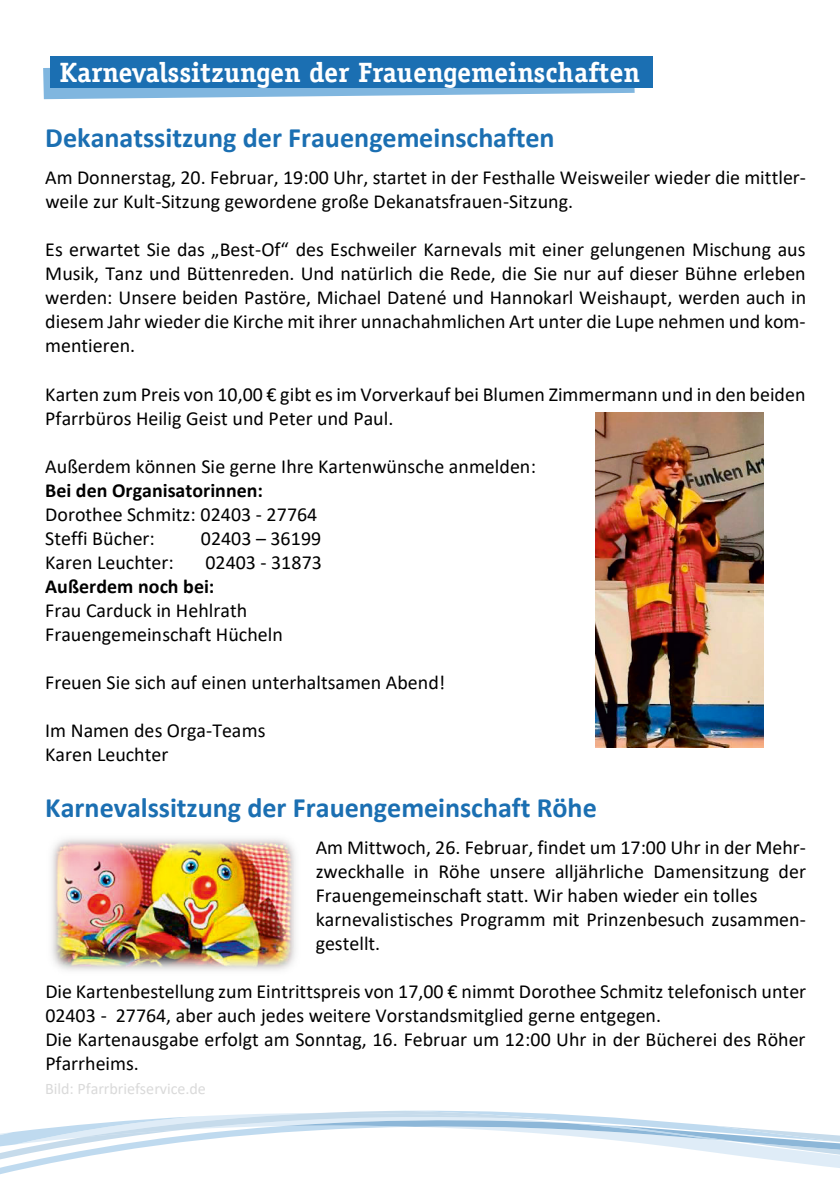
<style>
.page{position:relative;width:840px;height:1191px;background:#fff}
.page>*{position:absolute;margin:0;border:0;box-sizing:border-box;transform-origin:0 0}
.t1{font:700 28px "Calibri";color:#1b6fb2}
.t2{font:700 28px "Officina Serif";color:#fff}
.t3{font:20px/24px "Calibri";color:#000}
.t4{font:700 20px "Calibri";color:#000}
.t5{font:16px "Calibri";letter-spacing:-.005em;color:#dadada}
</style>
<div class="page">
<svg style="left:199px;top:1113px;width:84px;height:10px"></svg>
<svg style="left:102px;top:1116px;width:97px;height:7px"></svg>
<svg style="left:0;top:1123px;width:283px;height:51px"></svg>
<svg style="left:283px;top:1110px;width:556px;height:58px"></svg>
<img style="left:51px;top:838px;width:245px;height:133px">
<img style="left:595px;top:413px;width:168px;height:334px">
<svg style="left:43px;top:68px;width:591px;height:31px"></svg>
<div style="left:50px;top:57px;width:602px;height:31px;background:#1b6fb2"></div>
<h1 class="t2" style="left:59px;top:55px;width:581px">Karnevalssitzungen der Frauengemeinschaften</h1>
<h1 class="t1" style="left:45px;top:118px;width:510px">Dekanatssitzung der Frauengemeinschaften</h1>
<p class="t3" style="left:45px;top:165px;width:761px">Am Donnerstag, 20. Februar, 19:00 Uhr, startet in der Festhalle Weisweiler wieder die mittler&shy;weile zur Kult-Sitzung gewordene große Dekanatsfrauen-Sitzung.</p>
<p class="t3" style="left:45px;top:237px;width:762px;text-align:justify">Es erwartet Sie das „Best-Of“ des Eschweiler Karnevals mit einer gelungenen Mischung aus Musik, Tanz und Büttenreden. Und natürlich die Rede, die Sie nur auf dieser Bühne erleben werden: Unsere beiden Pastöre, Michael Datené und Hannokarl Weishaupt, werden auch in diesem Jahr wieder die Kirche mit ihrer unnachahmlichen Art unter die Lupe nehmen und kom&shy;mentieren.</p>
<p class="t3" style="left:45px;top:381px;width:761px">Karten zum Preis von 10,00 € gibt es im Vorverkauf bei Blumen Zimmermann und in den beiden<br>Pfarrbüros Heilig Geist und Peter und Paul.</p>
<p class="t3" style="left:45px;top:453px;width:492px">Außerdem können Sie gerne Ihre Kartenwünsche anmelden:</p>
<p class="t4" style="left:45px;top:476px;width:219px">Bei den Organisatorinnen:</p>
<p class="t3" style="left:45px;top:501px;width:273px">Dorothee Schmitz: 02403 - 27764<br>Steffi Bücher:</p>
<p class="t3" style="left:201px;top:525px;width:122px">02403 – 36199</p>
<p class="t3" style="left:45px;top:549px;width:130px">Karen Leuchter:</p>
<p class="t3" style="left:205px;top:549px;width:118px">02403 - 31873</p>
<p class="t4" style="left:45px;top:572px;width:170px">Außerdem noch bei:</p>
<p class="t3" style="left:45px;top:597px;width:239px">Frau Carduck in Hehlrath<br>Frauengemeinschaft Hücheln</p>
<p class="t3" style="left:45px;top:669px;width:401px">Freuen Sie sich auf einen unterhaltsamen Abend!</p>
<p class="t3" style="left:45px;top:717px;width:222px">Im Namen des Orga-Teams<br>Karen Leuchter</p>
<h1 class="t1" style="left:45px;top:787px;width:552px">Karnevalssitzung der Frauengemeinschaft Röhe</h1>
<p class="t3" style="left:315px;top:835px;width:491px">Am Mittwoch, 26. Februar, findet um 17:00 Uhr in der Mehr&shy;zweckhalle in Röhe unsere alljährliche Damensitzung der Frauengemeinschaft statt. Wir haben wieder ein tolles karnevalistisches Programm mit Prinzenbesuch zusammen&shy;gestellt.</p>
<p class="t3" style="left:45px;top:979px;width:762px">Die Kartenbestellung zum Eintrittspreis von 17,00 € nimmt Dorothee Schmitz telefonisch unter 02403 - 27764, aber auch jedes weitere Vorstandsmitglied gerne entgegen.<br>Die Kartenausgabe erfolgt am Sonntag, 16. Februar um 12:00 Uhr in der Bücherei des Röher Pfarrheims.</p>
<p class="t5" style="left:45px;top:1077px;width:162px">Bild: Pfarrbriefservice.de</p>
</div>
